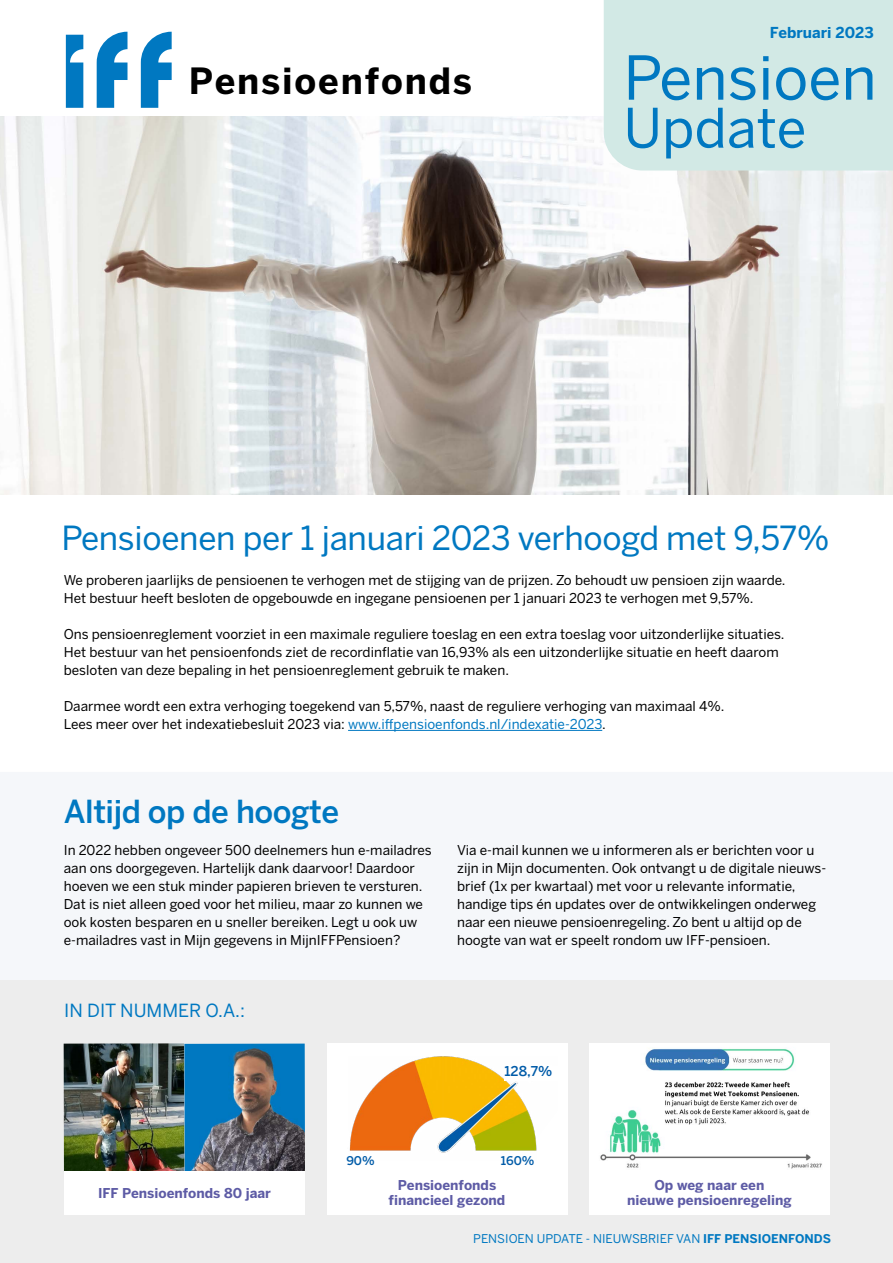
<style>
.page{position:relative;width:893px;height:1263px;background:#fff}
.page>*{position:absolute;margin:0;border:0;box-sizing:border-box;transform-origin:0 0}
.t1{font:60px "Benton Sans";color:#0078c1}
.t2{font:54px "Benton Sans";color:#0078c1}
.t3{font:700 35.85px "Benton Sans";letter-spacing:.05em;color:#000}
.t4{font:33px "Benton Sans";letter-spacing:-.01em;color:#0078c1}
.t5{font:500 31.5px "Benton Sans";letter-spacing:-.015em;color:#0078c1}
.t6{font:18px "Benton Sans";color:#0078c1}
.t7{font:700 15px "Benton Sans";color:#0078c1}
.t8{font:13.5px/18px "Benton Sans";color:#000}
.t9{font:700 13.5px/15px "Benton Sans";color:#5d5ba5;text-align:center}
.t10{font:500 13.5px "Benton Sans";color:#005ba8}
.t11{font:12px "Benton Sans";color:#0078c1}
.t12{font:500 12px "Benton Sans";color:#005ba8}
.s1{color:#0078c1}
.s2{font-weight:700}
</style>
<div class="page">
<img style="left:0;top:117px;width:893px;height:378px">
<svg style="left:0;top:980px;width:893px;height:1px"></svg>
<div style="left:604px;top:0;width:289px;height:171px;background:#d2e9e5"></div>
<svg style="left:66px;top:32px;width:106px;height:76px"></svg>
<div style="left:0;top:981px;width:893px;height:282px;background:#ededed"></div>
<img style="left:64px;top:1043px;width:241px;height:128px">
<div style="left:327px;top:1043px;width:240px;height:128px;background:#fff"></div>
<img style="left:589px;top:1043px;width:241px;height:128px">
<img style="left:349px;top:1056px;width:188px;height:97px">
<div style="left:504px;top:1066px;width:54px;height:14px;background:#fff"></div>
<hr style="left:348px;top:730px;width:254px;height:1px;background:#0078c1">
<div style="left:64px;top:1171px;width:241px;height:44px;background:#fff"></div>
<div style="left:327px;top:1171px;width:240px;height:44px;background:#fff"></div>
<div style="left:589px;top:1171px;width:241px;height:44px;background:#fff"></div>
<h3 class="t3" style="left:189px;top:59px;width:285px">Pensioenfonds</h3>
<p class="t7" style="left:770px;top:23px;width:106px">Februari 2023</p>
<h1 class="t1" style="left:623px;top:42px;width:255px">Pensioen</h1>
<h2 class="t2" style="left:623px;top:96px;width:185px">Update</h2>
<h3 class="t4" style="left:62px;top:518px;width:769px">Pensioenen per 1 januari 2023 verhoogd met 9,57%</h3>
<p class="t8" style="left:64px;top:570px;width:723px">We proberen jaarlijks de pensioenen te verhogen met de stijging van de prijzen. Zo behoudt uw pensioen zijn waarde.<br>Het bestuur heeft besloten de opgebouwde en ingegane pensioenen per 1 januari 2023 te verhogen met 9,57%.</p>
<p class="t8" style="left:64px;top:624px;width:722px">Ons pensioenreglement voorziet in een maximale reguliere toeslag en een extra toeslag voor uitzonderlijke situaties.<br>Het bestuur van het pensioenfonds ziet de recordinflatie van 16,93% als een uitzonderlijke situatie en heeft daarom besloten van deze bepaling in het pensioenreglement gebruik te maken.</p>
<p class="t8" style="left:64px;top:696px;width:662px">Daarmee wordt een extra verhoging toegekend van 5,57%, naast de reguliere verhoging van maximaal 4%.<br>Lees meer over het indexatiebesluit 2023 via: <span class="s1">www.iffpensioenfonds.nl/indexatie-2023</span>.</p>
<h3 class="t5" style="left:64px;top:792px;width:277px">Altijd op de hoogte</h3>
<p class="t8" style="left:64px;top:840px;width:369px">In 2022 hebben ongeveer 500 deelnemers hun e-mailadres aan ons doorgegeven. Hartelijk dank daarvoor! Daardoor hoeven we een stuk minder papieren brieven te versturen.<br>Dat is niet alleen goed voor het milieu, maar zo kunnen we ook kosten besparen en u sneller bereiken. Legt u ook uw e-mailadres vast in Mijn gegevens in MijnIFFPensioen?</p>
<p class="t8" style="left:457px;top:840px;width:371px">Via e-mail kunnen we u informeren als er berichten voor u zijn in Mijn documenten. Ook ontvangt u de digitale nieuws&shy;brief (1x per kwartaal) met voor u relevante informatie, handige tips én updates over de ontwikkelingen onderweg naar een nieuwe pensioenregeling. Zo bent u altijd op de hoogte van wat er speelt rondom uw IFF-pensioen.</p>
<h3 class="t6" style="left:64px;top:999px;width:182px">IN DIT NUMMER O.A.:</h3>
<p class="t10" style="left:504px;top:1063px;width:49px">128,7%</p>
<p class="t12" style="left:346px;top:1154px;width:30px">90%</p>
<p class="t12" style="left:501px;top:1154px;width:35px">160%</p>
<p class="t9" style="left:98px;top:1185px;width:174px">IFF Pensioenfonds 80 jaar</p>
<p class="t9" style="left:389px;top:1178px;width:118px">Pensioenfonds financieel gezond</p>
<p class="t9" style="left:627px;top:1178px;width:166px">Op weg naar een<br>nieuwe pensioenregeling</p>
<p class="t11" style="left:473px;top:1232px;width:359px">PENSIOEN UPDATE - NIEUWSBRIEF VAN <span class="s2">IFF PENSIOENFONDS</span></p>
</div>
